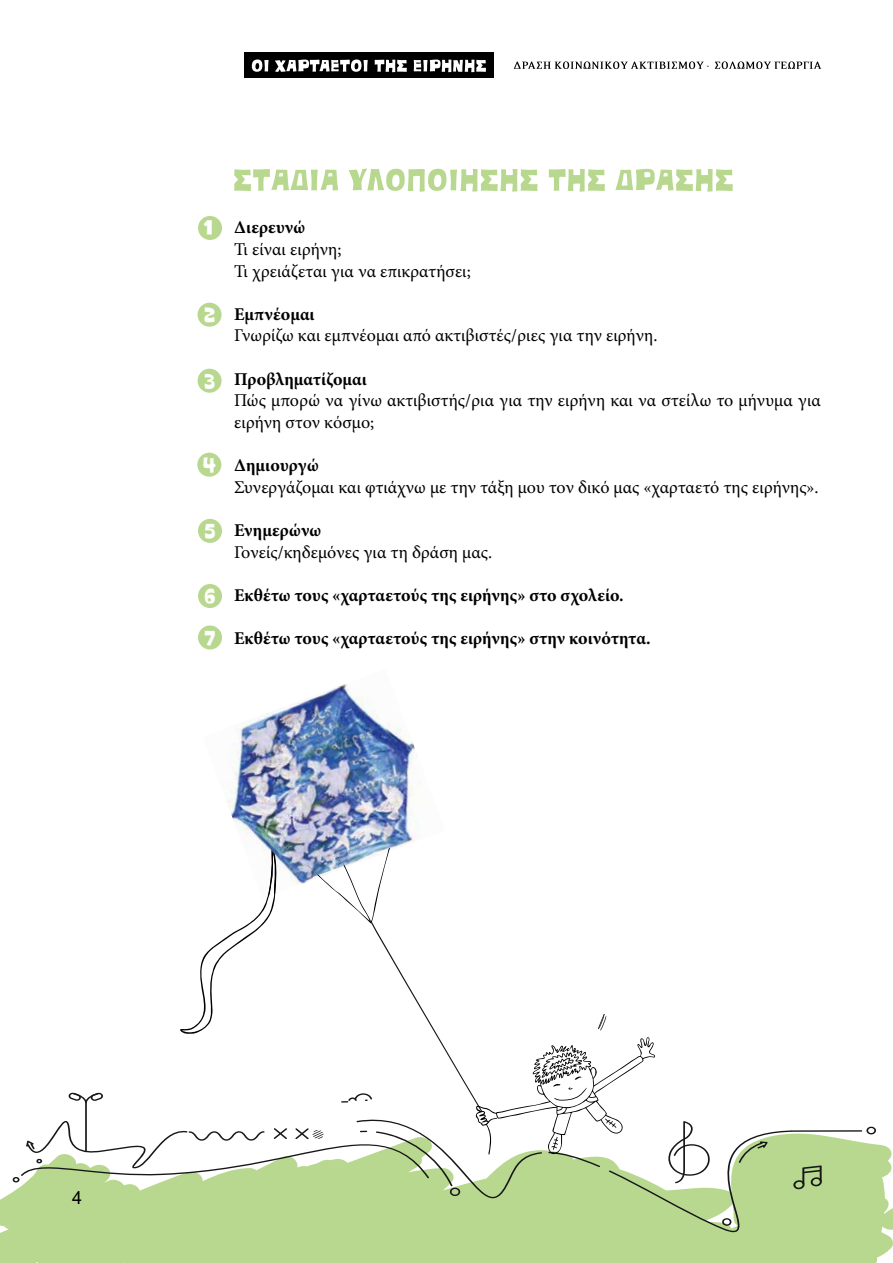
<style>
.page{position:relative;width:893px;height:1263px;background:#fff}
.page>*{position:absolute;margin:0;border:0;box-sizing:border-box;transform-origin:0 0}
.t1{font:900 21px/41.4px "PF Cereal";color:#fff}
.t2{font:18px/21.6px "Minion Pro";color:#000}
.t3{font:700 18px "Minion Pro";color:#000}
.t4{font:18px "Arial";color:#000}
</style>
<div class="page">
<div style="left:0;top:1142px;width:866px;height:121px;background:#b8d88f"></div>
<svg style="left:356px;top:1130px;width:506px;height:102px;background:#bdd899"></svg>
<svg style="left:668px;top:1121px;width:43px;height:62px"></svg>
<svg style="left:722px;top:1218px;width:10px;height:8px"></svg>
<svg style="left:739px;top:1141px;width:29px;height:22px"></svg>
<svg style="left:793px;top:1165px;width:30px;height:24px"></svg>
<svg style="left:866px;top:1126px;width:27px;height:137px"></svg>
<svg style="left:514px;top:61px;width:195px;height:8px"></svg>
<svg style="left:715px;top:61px;width:106px;height:8px"></svg>
<div style="left:244px;top:52px;width:250px;height:26px;background:#000"></div>
<svg style="left:252px;top:60px;width:17px;height:12px"></svg>
<svg style="left:275px;top:60px;width:93px;height:12px"></svg>
<svg style="left:375px;top:60px;width:32px;height:12px"></svg>
<svg style="left:414px;top:60px;width:72px;height:12px"></svg>
<svg style="left:234px;top:168px;width:499px;height:24px"></svg>
<img style="left:221px;top:684px;width:198px;height:160px">
<svg style="left:12px;top:844px;width:644px;height:352px"></svg>
<div style="left:198px;top:216px;width:24px;height:24px;background:#b8d88f;border-radius:50%"></div>
<div style="left:198px;top:303px;width:24px;height:24px;background:#b8d88f;border-radius:50%"></div>
<div style="left:198px;top:369px;width:24px;height:24px;background:#b8d88f;border-radius:50%"></div>
<div style="left:197px;top:453px;width:24px;height:24px;background:#b8d88f;border-radius:50%"></div>
<div style="left:198px;top:519px;width:24px;height:24px;background:#b8d88f;border-radius:50%"></div>
<div style="left:198px;top:584px;width:24px;height:24px;background:#b8d88f;border-radius:50%"></div>
<div style="left:198px;top:625px;width:24px;height:24px;background:#b8d88f;border-radius:50%"></div>
<p class="t1" style="left:202px;top:206px;width:14px">1</p>
<p class="t1" style="left:203px;top:295px;width:14px">2</p>
<p class="t1" style="left:203px;top:361px;width:14px">3</p>
<p class="t1" style="left:203px;top:445px;width:14px">4</p>
<p class="t1" style="left:204px;top:511px;width:14px">5</p>
<p class="t1" style="left:204px;top:576px;width:14px">6<br>7</p>
<p class="t3" style="left:234px;top:215px;width:73px">Διερευνώ</p>
<p class="t2" style="left:234px;top:239px;width:238px">Τι είναι ειρήνη;<br>Τι χρειάζεται για να επικρατήσει;</p>
<p class="t3" style="left:234px;top:301px;width:82px">Εμπνέομαι</p>
<p class="t2" style="left:234px;top:325px;width:425px">Γνωρίζω και εμπνέομαι από ακτιβιστές/ριες για την ειρήνη.</p>
<p class="t3" style="left:234px;top:366px;width:134px">Προβληματίζομαι</p>
<p class="t2" style="left:234px;top:390px;width:588px">Πώς μπορώ να γίνω ακτιβιστής/ρια για την ειρήνη και να στείλω το μήνυμα για ειρήνη στον κόσμο;</p>
<p class="t3" style="left:234px;top:453px;width:86px">Δημιουργώ</p>
<p class="t2" style="left:234px;top:476px;width:586px">Συνεργάζομαι και φτιάχνω με την τάξη μου τον δικό μας «χαρταετό της ειρήνης».</p>
<p class="t3" style="left:234px;top:517px;width:89px">Ενημερώνω</p>
<p class="t2" style="left:234px;top:541px;width:259px">Γονείς/κηδεμόνες για τη δράση μας.</p>
<p class="t3" style="left:234px;top:582px;width:391px">Εκθέτω τους «χαρταετούς της ειρήνης» στο σχολείο.</p>
<p class="t3" style="left:234px;top:625px;width:418px">Εκθέτω τους «χαρταετούς της ειρήνης» στην κοινότητα.</p>
<p class="t4" style="left:72px;top:1185px;width:12px">4</p>
</div>
